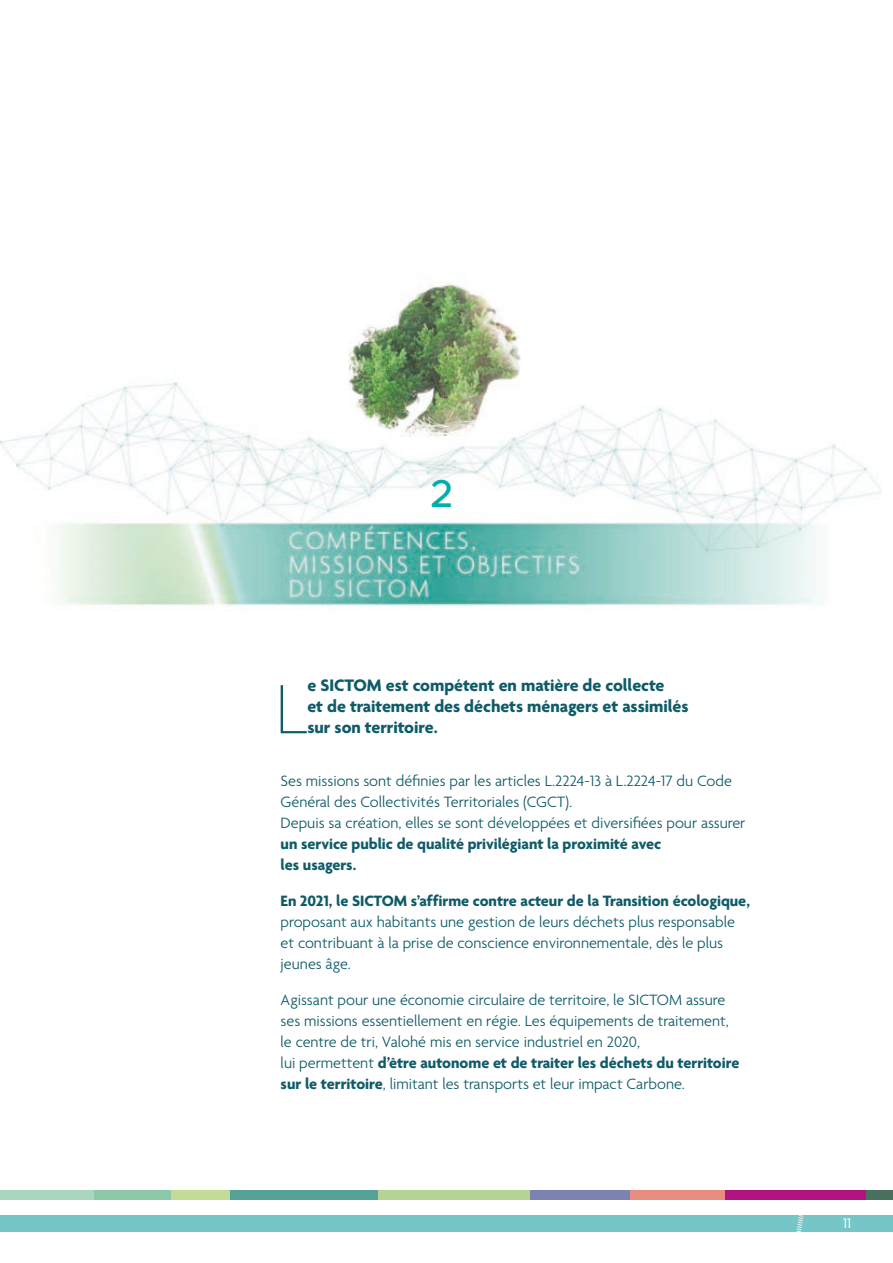
<style>
.page{position:relative;width:893px;height:1263px;background:#fff}
.page>*{position:absolute;margin:0;border:0;box-sizing:border-box;transform-origin:0 0}
.t1{font:100 75.45px "Agenda";color:#0f5b68}
.t2{font:500 39px "Metropolis";color:#00afad}
.t3{font:700 18px/21px "Agenda One";color:#0f5b68}
.t4{font:300 16.2px/21px "Agenda";color:#0f5b68}
.t5{font:700 16.2px/21px "Agenda One";color:#0f5b68}
.t6{font:15px "Agenda";color:#fff}
.s1{font-family:"Agenda";font-weight:300}
.s2{font-family:"Agenda One";font-weight:700}
</style>
<div class="page">
<div style="left:0;top:1215px;width:893px;height:17px;background:#76c6c7"></div>
<svg style="left:796px;top:1215px;width:8px;height:17px"></svg>
<img style="left:0;top:350px;width:882px;height:257px">
<div style="left:1px;top:1190px;width:93px;height:9px;background:#aad6c0"></div>
<div style="left:94px;top:1190px;width:77px;height:9px;background:#8dc9a8"></div>
<div style="left:171px;top:1190px;width:59px;height:9px;background:#c3db97"></div>
<div style="left:230px;top:1190px;width:148px;height:9px;background:#55a196"></div>
<div style="left:378px;top:1190px;width:153px;height:9px;background:#b3d494"></div>
<div style="left:531px;top:1190px;width:99px;height:9px;background:#7b81b0"></div>
<div style="left:630px;top:1190px;width:95px;height:9px;background:#e88b80"></div>
<div style="left:725px;top:1190px;width:141px;height:9px;background:#b11280"></div>
<div style="left:866px;top:1190px;width:27px;height:9px;background:#496f5e"></div>
<img style="left:349px;top:283px;width:175px;height:154px">
<h2 class="t2" style="left:430px;top:469px;width:25px">2</h2>
<h1 class="t1" style="left:275px;top:668px;width:34px">L</h1>
<p class="t3" style="left:307px;top:675px;width:382px">e SICTOM est compétent en matière de collecte<br>et de traitement des déchets ménagers et assimilés sur son territoire.</p>
<p class="t4" style="left:281px;top:771px;width:466px">Ses missions sont définies par les articles L.2224-13 à L.2224-17 du Code<br>Général des Collectivités Territoriales (CGCT).<br>Depuis sa création, elles se sont développées et diversifiées pour assurer</p>
<p class="t5" style="left:281px;top:833px;width:382px">un service public de qualité privilégiant la proximité avec les usagers.</p>
<p class="t5" style="left:281px;top:890px;width:471px">En 2021, le SICTOM s’affirme contre acteur de la Transition écologique,</p>
<p class="t4" style="left:281px;top:912px;width:456px">proposant aux habitants une gestion de leurs déchets plus responsable et contribuant à la prise de conscience environnementale, dès le plus jeunes âge.</p>
<p class="t4" style="left:281px;top:990px;width:450px">Agissant pour une économie circulaire de territoire, le SICTOM assure ses missions essentiellement en régie. Les équipements de traitement, le centre de tri, Valohé mis en service industriel en 2020,</p>
<p class="t5" style="left:281px;top:1052px;width:460px"><span class="s1">lui permettent</span> d’être autonome et de traiter les déchets du territoire</p>
<p class="t4" style="left:281px;top:1074px;width:406px"><span class="s2">sur le territoire</span>, limitant les transports et leur impact Carbone.</p>
<p class="t6" style="left:843px;top:1215px;width:9px">11</p>
</div>
